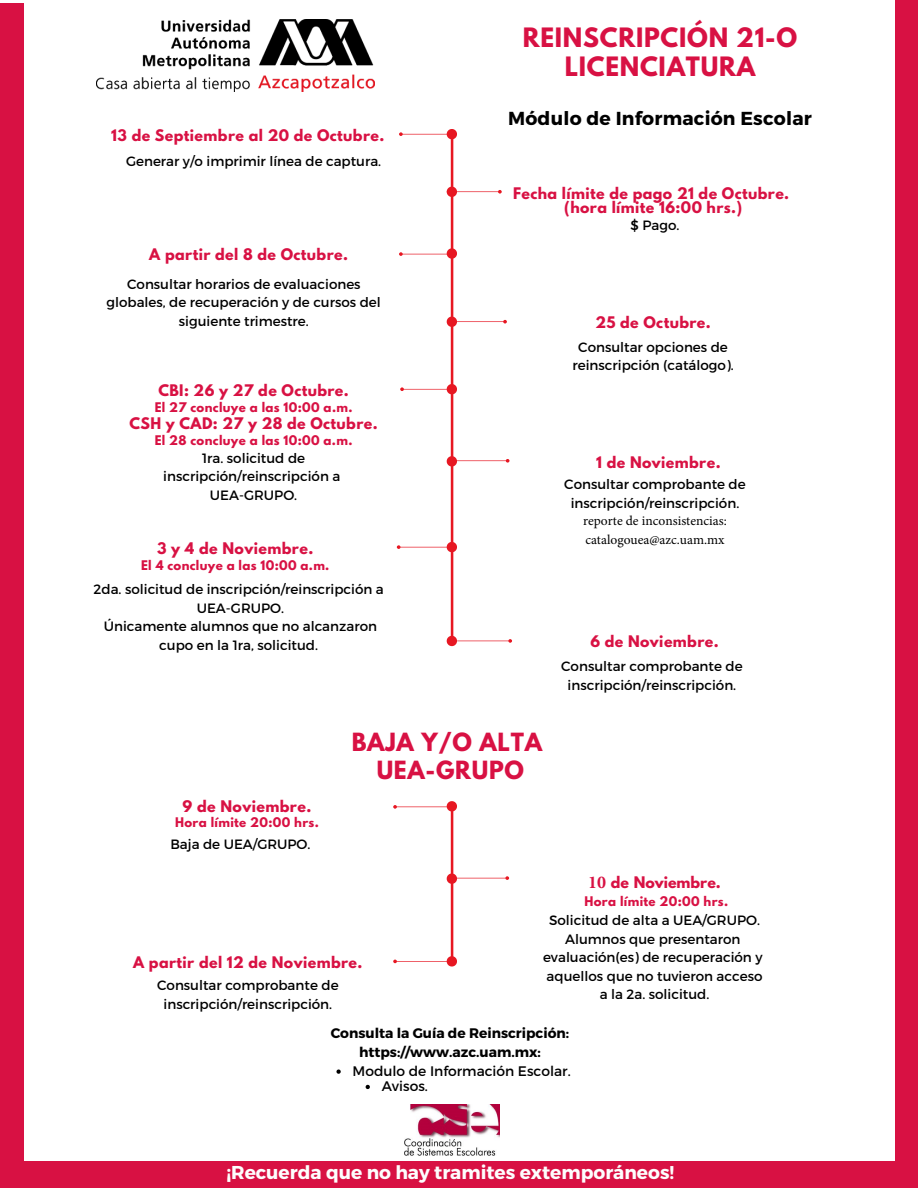
<style>
.page{position:relative;width:918px;height:1188px;background:#fff}
.page>*{position:absolute;margin:0;border:0;box-sizing:border-box;transform-origin:0 0}
.t1{font:700 23.7px/29.4px "League Spartan";letter-spacing:.03em;color:#d81143;text-align:center}
.t2{font:700 22.2px "League Spartan";letter-spacing:.03em;color:#d81143}
.t3{font:700 18.75px "Montserrat";letter-spacing:.01em;color:#000}
.t4{font:700 18.6px "Montserrat";color:#fdfdfd}
.t5{font:700 14.25px "League Spartan";letter-spacing:.03em;color:#d81143}
.t6{font:700 14.1px "League Spartan";letter-spacing:.03em;color:#d81143}
.t7{font:700 14.1px "League Spartan";color:#d81143}
.t8{font:700 13.8px "Montserrat";color:#000}
.t9{font:13.8px "Montserrat";color:#000}
.t10{font:13.5px/18.5px "Montserrat";color:#000;text-align:center}
.t11{font:700 11.85px "League Spartan";letter-spacing:.03em;color:#d81143}
.s1{font-family:"Minion Pro"}
.s2{font-family:"Minion Pro";font-size:18px}
</style>
<div class="page">
<img style="left:96px;top:20px;width:278px;height:72px">
<div style="left:0;top:1161px;width:918px;height:27px;background:#d81143"></div>
<svg style="left:447px;top:129px;width:10px;height:10px"></svg>
<svg style="left:399px;top:132px;width:4px;height:4px"></svg>
<svg style="left:447px;top:187px;width:10px;height:10px"></svg>
<svg style="left:498px;top:190px;width:4px;height:4px"></svg>
<svg style="left:447px;top:248px;width:10px;height:11px"></svg>
<svg style="left:399px;top:252px;width:4px;height:4px"></svg>
<svg style="left:447px;top:317px;width:10px;height:10px"></svg>
<svg style="left:503px;top:320px;width:4px;height:4px"></svg>
<svg style="left:447px;top:384px;width:10px;height:10px"></svg>
<svg style="left:400px;top:387px;width:4px;height:4px"></svg>
<svg style="left:447px;top:456px;width:10px;height:10px"></svg>
<svg style="left:506px;top:459px;width:4px;height:4px"></svg>
<svg style="left:447px;top:542px;width:10px;height:10px"></svg>
<svg style="left:397px;top:545px;width:4px;height:4px"></svg>
<svg style="left:447px;top:636px;width:10px;height:10px"></svg>
<svg style="left:508px;top:639px;width:4px;height:4px"></svg>
<hr style="left:451px;top:130px;width:2px;height:513px;background:#e71722">
<hr style="left:451px;top:807px;width:2px;height:153px;background:#e71722">
<svg style="left:447px;top:801px;width:10px;height:10px"></svg>
<svg style="left:393px;top:805px;width:4px;height:4px"></svg>
<svg style="left:447px;top:874px;width:10px;height:10px"></svg>
<svg style="left:447px;top:956px;width:10px;height:11px"></svg>
<svg style="left:505px;top:876px;width:4px;height:4px"></svg>
<svg style="left:393px;top:960px;width:4px;height:3px"></svg>
<img style="left:405px;top:1105px;width:94px;height:50px">
<svg style="left:336px;top:1070px;width:5px;height:4px"></svg>
<svg style="left:366px;top:1085px;width:4px;height:4px"></svg>
<div style="left:895px;top:0;width:23px;height:1186px;background:#d81143"></div>
<div style="left:0;top:3px;width:24px;height:1185px;background:#d81143"></div>
<p class="t6" style="left:111px;top:128px;width:275px">13 de Septiembre al 20 de Octubre.</p>
<p class="t10" style="left:126px;top:151px;width:257px">Generar y/o imprimir línea de captura.</p>
<p class="t6" style="left:149px;top:247px;width:200px">A partir del 8 de Octubre.</p>
<p class="t10" style="left:107px;top:274px;width:276px">Consultar horarios de evaluaciones globales, de recuperación y de cursos del</p>
<p class="t10" style="left:179px;top:311px;width:131px">siguiente trimestre.</p>
<p class="t6" style="left:158px;top:384px;width:192px">CBI: 26 y 27 de Octubre.</p>
<p class="t11" style="left:155px;top:401px;width:199px">El 27 concluye a las 10:00 a.m.</p>
<p class="t6" style="left:129px;top:416px;width:250px">CSH y CAD: 27 y 28 de Octubre.</p>
<p class="t11" style="left:155px;top:434px;width:199px">El 28 concluye a las 10:00 a.m.</p>
<p class="t1" style="left:523px;top:26px;width:276px">REINSCRIPCIÓN 21-O<br>LICENCIATURA</p>
<p class="t3" style="left:508px;top:107px;width:305px">Módulo de Información Escolar</p>
<p class="t6" style="left:513px;top:186px;width:278px">Fecha límite de pago 21 de Octubre.</p>
<p class="t6" style="left:564px;top:200px;width:180px">(hora límite 16:00 hrs.)</p>
<p class="t10" style="left:631px;top:216px;width:50px">$ Pago.</p>
<p class="t6" style="left:595px;top:315px;width:117px">25 de Octubre.</p>
<p class="t10" style="left:573px;top:337px;width:163px">Consultar opciones de reinscripción (catálogo).</p>
<p class="t10" style="left:163px;top:448px;width:179px">1ra. solicitud de inscripción/reinscripción a</p>
<p class="t10" style="left:210px;top:485px;width:89px">UEA-GRUPO.</p>
<p class="t10" style="left:564px;top:475px;width:183px">Consultar comprobante de inscripción/reinscripción. <span class="s1">reporte de inconsistencias: catalogouea@azc.uam.mx</span></p>
<p class="t10" style="left:94px;top:580px;width:292px">2da. solicitud de inscripción/reinscripción a</p>
<p class="t10" style="left:197px;top:598px;width:89px">UEA-GRUPO.</p>
<p class="t10" style="left:104px;top:617px;width:275px">Únicamente alumnos que no alcanzaron</p>
<p class="t10" style="left:159px;top:635px;width:160px">cupo en la 1ra, solicitud.</p>
<p class="t10" style="left:561px;top:656px;width:183px">Consultar comprobante de inscripción/reinscripción.</p>
<p class="t6" style="left:596px;top:455px;width:126px">1 de Noviembre.</p>
<p class="t5" style="left:157px;top:541px;width:158px">3 y 4 de Noviembre.</p>
<p class="t11" style="left:141px;top:559px;width:190px">El 4 concluye a las 10:00 a.m.</p>
<p class="t6" style="left:590px;top:635px;width:130px">6 de Noviembre.</p>
<p class="t5" style="left:183px;top:799px;width:130px">9 de Noviembre.</p>
<p class="t11" style="left:175px;top:817px;width:145px">Hora límite 20:00 hrs.</p>
<p class="t10" style="left:170px;top:834px;width:142px">Baja de UEA/GRUPO.</p>
<p class="t2" style="left:352px;top:731px;width:192px">BAJA Y/O ALTA</p>
<p class="t2" style="left:377px;top:759px;width:149px">UEA-GRUPO</p>
<p class="t6" style="left:133px;top:955px;width:231px">A partir del 12 de Noviembre.</p>
<p class="t10" style="left:157px;top:975px;width:183px">Consultar comprobante de inscripción/reinscripción.</p>
<p class="t7" style="left:588px;top:876px;width:134px"><span class="s2">10</span> de Noviembre.</p>
<p class="t11" style="left:584px;top:896px;width:145px">Hora límite 20:00 hrs.</p>
<p class="t10" style="left:543px;top:911px;width:221px">Solicitud de alta a UEA/GRUPO.<br>Alumnos que presentaron evaluación(es) de recuperación y aquellos que no tuvieron acceso a la 2a. solicitud.</p>
<p class="t8" style="left:331px;top:1024px;width:240px">Consulta la Guía de Reinscripción:</p>
<p class="t8" style="left:359px;top:1043px;width:183px">https://www.azc.uam.mx:</p>
<p class="t9" style="left:382px;top:1077px;width:48px">Avisos.</p>
<p class="t9" style="left:353px;top:1062px;width:220px">Modulo de Información Escolar.</p>
<p class="t4" style="left:226px;top:1160px;width:449px">¡Recuerda que no hay tramites extemporáneos!</p>
</div>
